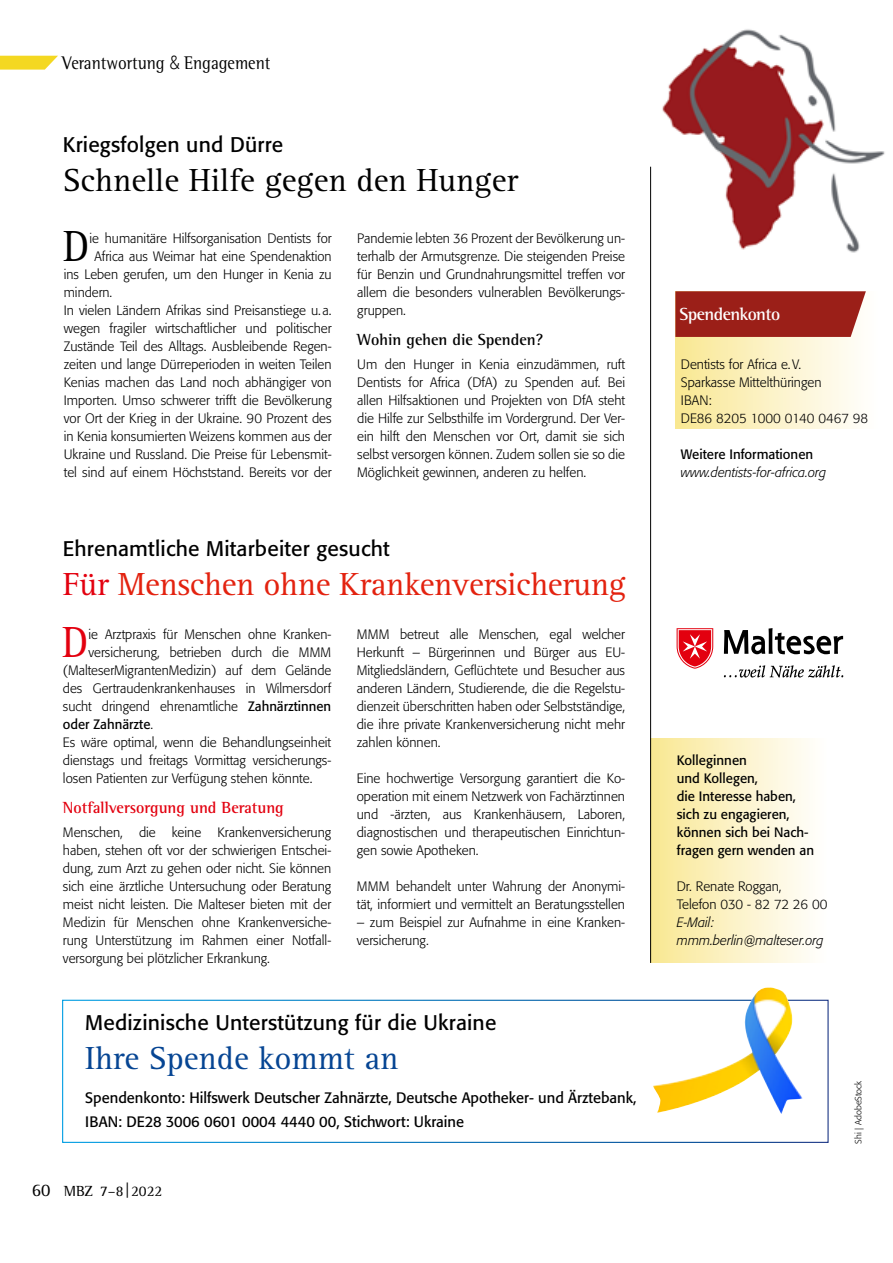
<style>
.page{position:relative;width:893px;height:1263px;background:#fff}
.page>*{position:absolute;margin:0;border:0;box-sizing:border-box;transform-origin:0 0}
.t1{font:45px "Rotis Serif Pro";color:#000;scale:.9 1}
.t2{font:45px "Rotis Serif Pro";color:#e3000f;scale:.9 1}
.t3{font:33px "Rotis Serif Pro";letter-spacing:-.01em;color:#e3220f}
.t4{font:33px "Rotis Serif Pro";color:#000}
.t5{font:33px "Rotis Serif Pro";color:#064593}
.t6{font:21px "Formata";letter-spacing:.01em;color:#000}
.t7{font:18.75px "Rotis Semi Serif Pro";color:#000;scale:.9 1}
.t8{font:700 18px "Rotis Semi Serif Pro";letter-spacing:-.03em;color:#fff}
.t9{font:700 16.5px "Rotis Semi Serif Pro";color:#e3000f}
.t10{font:700 16.5px "Rotis Semi Serif Pro";color:#000}
.t11{font:15px/24px "Formata";color:#000}
.t12{font:15px "Rotis Semi Serif Pro";color:#000}
.t13{font:300 13.5px/18px "Formata";color:#000;text-align:justify}
.t14{font:13.5px/18px "Formata";color:#000}
.t15{font:italic 300 13.5px/18px "Formata";color:#000}
.t16{font:300 9px "Formata";color:#000}
.s1{font-family:"Roboto";font-weight:300}
.s2{color:#e3000f}
.s3{font-weight:400}
.s4{font-weight:300}
.s5{font-size:18px}
</style>
<div class="page">
<svg style="left:0;top:56px;width:58px;height:14px"></svg>
<div style="left:651px;top:739px;width:178px;height:224px;background:linear-gradient(to right,#f9e893,#fff)"></div>
<hr style="left:650px;top:167px;width:1px;height:796px;background:#000">
<img style="left:662px;top:29px;width:223px;height:224px">
<div style="left:675px;top:291px;width:205px;height:137px;background:linear-gradient(to right,#f9e793,#fff)"></div>
<svg style="left:675px;top:291px;width:191px;height:46px;background:#9f2922"></svg>
<svg style="left:677px;top:628px;width:36px;height:41px"></svg>
<svg style="left:724px;top:628px;width:119px;height:26px"></svg>
<svg style="left:724px;top:665px;width:119px;height:12px"></svg>
<div style="left:62px;top:1000px;width:767px;height:143px;border:1px solid #fff"></div>
<img style="left:653px;top:987px;width:150px;height:127px">
<h3 class="t7" style="left:62px;top:52px;width:233px">Verantwortung <span class="s1">&amp;</span> Engagement</h3>
<h3 class="t6" style="left:63px;top:132px;width:222px">Kriegsfolgen und Dürre</h3>
<h2 class="t4" style="left:63px;top:161px;width:457px">Schnelle Hilfe gegen den Hunger</h2>
<h1 class="t1" style="left:63px;top:219px;width:31px">D</h1>
<p class="t13" style="left:89px;top:229px;width:244px">ie humanitäre Hilfsorganisation Dentists for</p>
<p class="t13" style="left:95px;top:247px;width:239px">Africa aus Weimar hat eine Spendenaktion</p>
<p class="t13" style="left:64px;top:265px;width:269px">ins Leben gerufen, um den Hunger in Kenia zu</p>
<p class="t13" style="left:64px;top:283px;width:50px">mindern.</p>
<p class="t13" style="left:64px;top:301px;width:269px">In vielen Ländern Afrikas sind Preisanstiege u. a.</p>
<p class="t13" style="left:64px;top:319px;width:269px">wegen fragiler wirtschaftlicher und politischer</p>
<p class="t13" style="left:64px;top:337px;width:269px">Zustände Teil des Alltags. Ausbleibende Regen-</p>
<p class="t13" style="left:64px;top:355px;width:269px">zeiten und lange Dürreperioden in weiten Teilen</p>
<p class="t13" style="left:64px;top:373px;width:269px">Kenias machen das Land noch abhängiger von</p>
<p class="t13" style="left:64px;top:391px;width:269px">Importen. Umso schwerer trifft die Bevölkerung</p>
<p class="t13" style="left:64px;top:409px;width:269px">vor Ort der Krieg in der Ukraine. 90 Prozent des</p>
<p class="t13" style="left:64px;top:427px;width:269px">in Kenia konsumierten Weizens kommen aus der</p>
<p class="t13" style="left:64px;top:445px;width:269px">Ukraine und Russland. Die Preise für Lebensmit-</p>
<p class="t13" style="left:64px;top:463px;width:269px">tel sind auf einem Höchststand. Bereits vor der</p>
<p class="t13" style="left:357px;top:229px;width:269px">Pandemie lebten 36 Prozent der Bevölkerung un&shy;terhalb der Armutsgrenze. Die steigenden Preise für Benzin und Grundnahrungsmittel treffen vor allem die besonders vulnerablen Bevölkerungs&shy;gruppen.</p>
<p class="t10" style="left:357px;top:329px;width:188px">Wohin gehen die Spenden?</p>
<p class="t13" style="left:357px;top:355px;width:269px">Um den Hunger in Kenia einzudämmen, ruft Dentists for Africa (DfA) zu Spenden auf. Bei allen Hilfsaktionen und Projekten von DfA steht die Hilfe zur Selbsthilfe im Vordergrund. Der Ver&shy;ein hilft den Menschen vor Ort, damit sie sich selbst versorgen können. Zudem sollen sie so die Möglichkeit gewinnen, anderen zu helfen.</p>
<h3 class="t6" style="left:63px;top:536px;width:328px">Ehrenamtliche Mitarbeiter gesucht</h3>
<h2 class="t3" style="left:63px;top:564px;width:565px"><span class="s2">Für</span> Menschen ohne Krankenversicherung</h2>
<h1 class="t2" style="left:62px;top:615px;width:31px">D</h1>
<p class="t13" style="left:89px;top:625px;width:244px">ie Arztpraxis für Menschen ohne Kranken-</p>
<p class="t13" style="left:89px;top:643px;width:244px">versicherung, betrieben durch die MMM</p>
<p class="t13" style="left:63px;top:661px;width:270px">(MalteserMigrantenMedizin) auf dem Gelände</p>
<p class="t13" style="left:63px;top:679px;width:270px">des Gertraudenkrankenhauses in Wilmersdorf</p>
<p class="t13" style="left:63px;top:697px;width:270px">sucht dringend ehrenamtliche <span class="s3">Zahnärztinnen</span></p>
<p class="t14" style="left:63px;top:715px;width:92px">oder Zahnärzte<span class="s4">.</span></p>
<p class="t13" style="left:63px;top:733px;width:270px">Es wäre optimal, wenn die Behandlungseinheit</p>
<p class="t13" style="left:63px;top:751px;width:269px">dienstags und freitags Vormittag versicherungs-</p>
<p class="t13" style="left:63px;top:769px;width:251px">losen Patienten zur Verfügung stehen könnte.</p>
<p class="t9" style="left:63px;top:797px;width:222px">Notfallversorgung und Beratung</p>
<p class="t13" style="left:63px;top:823px;width:270px">Menschen, die keine Krankenversicherung haben, stehen oft vor der schwierigen Entschei&shy;dung, zum Arzt zu gehen oder nicht. Sie können sich eine ärztliche Untersuchung oder Beratung meist nicht leisten. Die Malteser bieten mit der Medizin für Menschen ohne Krankenversiche&shy;rung Unterstützung im Rahmen einer Notfall&shy;versorgung bei plötzlicher Erkrankung.</p>
<p class="t13" style="left:357px;top:625px;width:270px">MMM betreut alle Menschen, egal welcher Herkunft – Bürgerinnen und Bürger aus EU-Mitgliedsländern, Geflüchtete und Besucher aus anderen Ländern, Studierende, die die Regelstu&shy;dienzeit überschritten haben oder Selbstständige, die ihre private Krankenversicherung nicht mehr zahlen können.</p>
<p class="t13" style="left:357px;top:769px;width:270px">Eine hochwertige Versorgung garantiert die Ko&shy;operation mit einem Netzwerk von Fachärztinnen und -ärzten, aus Krankenhäusern, Laboren, diagnostischen und therapeutischen Einrichtun&shy;gen sowie Apotheken.</p>
<p class="t13" style="left:357px;top:877px;width:270px">MMM behandelt unter Wahrung der Anonymi&shy;tät, informiert und vermittelt an Beratungsstellen</p>
<p class="t13" style="left:357px;top:913px;width:269px">– zum Beispiel zur Aufnahme in eine Kranken&shy;versicherung.</p>
<h3 class="t6" style="left:85px;top:1010px;width:413px">Medizinische Unterstützung für die Ukraine</h3>
<h2 class="t5" style="left:85px;top:1039px;width:315px">Ihre Spende kommt an</h2>
<p class="t11" style="left:85px;top:1086px;width:553px">Spendenkonto: Hilfswerk Deutscher Zahnärzte, Deutsche Apotheker- und Ärztebank,<br>IBAN: DE28 3006 0601 0004 4440 00, Stichwort: Ukraine</p>
<p class="t12" style="left:32px;top:1182px;width:132px"><span class="s5">60</span> MBZ 7–8|2022</p>
<h3 class="t8" style="left:680px;top:303px;width:102px">Spendenkonto</h3>
<p class="t13" style="left:681px;top:355px;width:189px;text-align:left">Dentists for Africa e.V.<br>Sparkasse Mittelthüringen<br>IBAN:<br>DE86 8205 1000 0140 0467 98</p>
<p class="t14" style="left:681px;top:445px;width:134px">Weitere Informationen</p>
<p class="t15" style="left:681px;top:463px;width:147px">www.dentists-for-africa.org</p>
<p class="t14" style="left:677px;top:751px;width:139px">Kolleginnen<br>und Kollegen,<br>die Interesse haben, sich zu engagieren, können sich bei Nach&shy;fragen gern wenden an</p>
<p class="t13" style="left:677px;top:877px;width:152px">Dr. Renate Roggan,<br>Telefon 030 - 82 72 26 00</p>
<p class="t15" style="left:677px;top:913px;width:148px">E-Mail: mmm.berlin@malteser.org</p>
<p class="t16" style="left:853px;top:1144px;width:65px;rotate:-90deg">Shi | AdobeStock</p>
</div>
